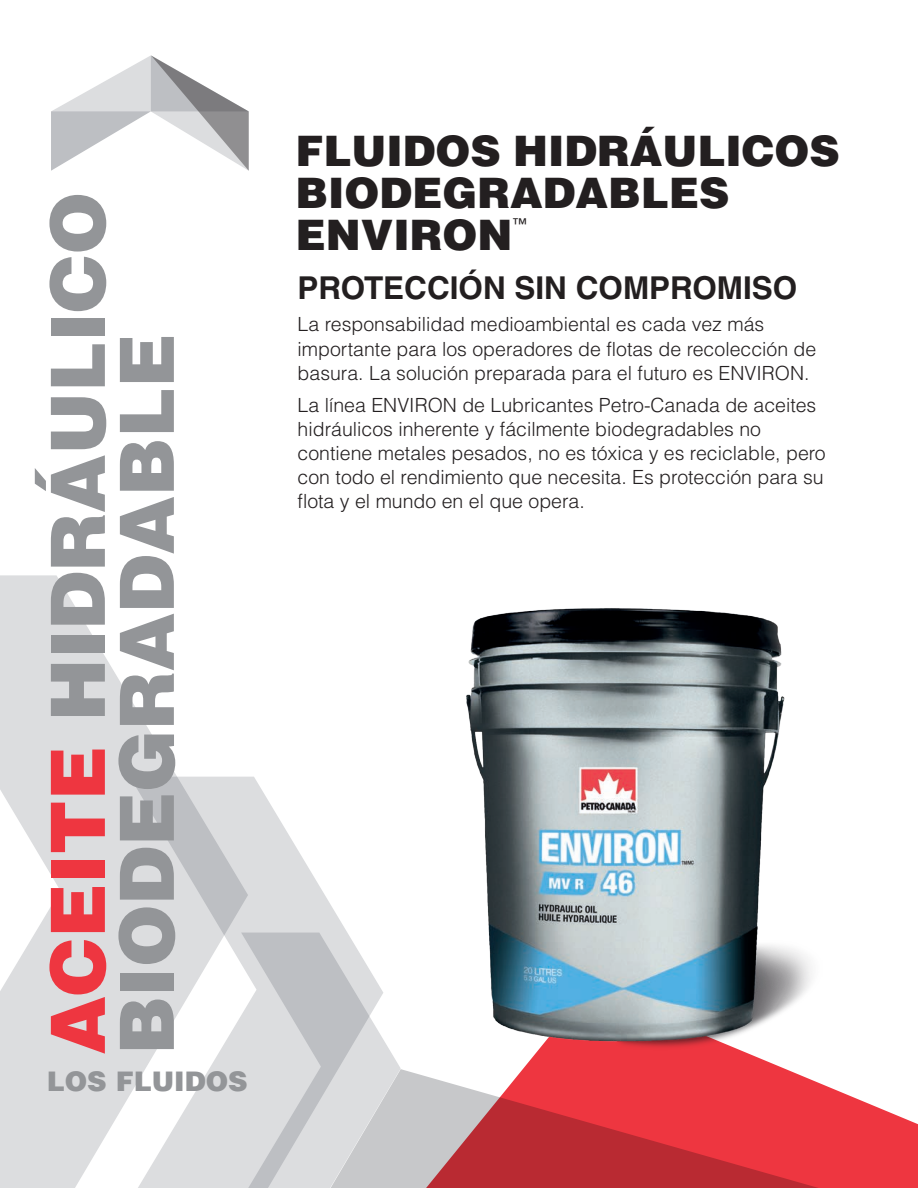
<style>
.page{position:relative;width:918px;height:1188px;background:#fff}
.page>*{position:absolute;margin:0;border:0;box-sizing:border-box;transform-origin:0 0}
.t1{font:900 75px/69px "Helvetica LT Std";color:#939598}
.t2{font:900 42px/42px "Helvetica LT Std";color:#231f20}
.t3{font:700 31.5px "Helvetica LT Std";color:#231f20}
.t4{font:900 27px "Helvetica LT Std";color:#939598}
.t5{font:300 19.5px/24px "Helvetica LT Std";color:#231f20}
.t6{font:15px "Helvetica LT Std";color:#231f20}
.s1{color:#ee3640}
</style>
<div class="page">
<svg style="left:863px;top:1101px;width:55px;height:87px;background:#f05159"></svg>
<svg style="left:401px;top:1069px;width:462px;height:119px;background:#d84f56"></svg>
<svg style="left:248px;top:777px;width:100px;height:156px;fill:#dcdddf"></svg>
<svg style="left:248px;top:933px;width:153px;height:255px;background:#d3d5d7"></svg>
<svg style="left:0;top:575px;width:248px;height:613px;fill:#dcdddf"></svg>
<svg style="left:51px;top:55px;width:198px;height:116px"></svg>
<img style="left:432px;top:608px;width:391px;height:463px">
<p class="t1" style="left:42px;top:1054px;width:864px;rotate:-90deg"><span class="s1">ACEITE</span> HIDRÁULICO<br>BIODEGRADABLE</p>
<p class="t4" style="left:47px;top:1064px;width:202px">LOS FLUIDOS</p>
<p class="t2" style="left:296px;top:129px;width:546px">FLUIDOS HIDRÁULICOS<br>BIODEGRADABLES<br>ENVIRON</p>
<p class="t6" style="left:512px;top:215px;width:16px">™</p>
<p class="t3" style="left:298px;top:269px;width:501px">PROTECCIÓN SIN COMPROMISO</p>
<p class="t5" style="left:298px;top:312px;width:520px">La responsabilidad medioambiental es cada vez más importante para los operadores de flotas de recolección de basura. La solución preparada para el futuro es ENVIRON.</p>
<p class="t5" style="left:298px;top:393px;width:530px">La línea ENVIRON de Lubricantes Petro-Canada de aceites hidráulicos inherente y fácilmente biodegradables no contiene metales pesados, no es tóxica y es reciclable, pero con todo el rendimiento que necesita. Es protección para su flota y el mundo en el que opera.</p>
</div>
